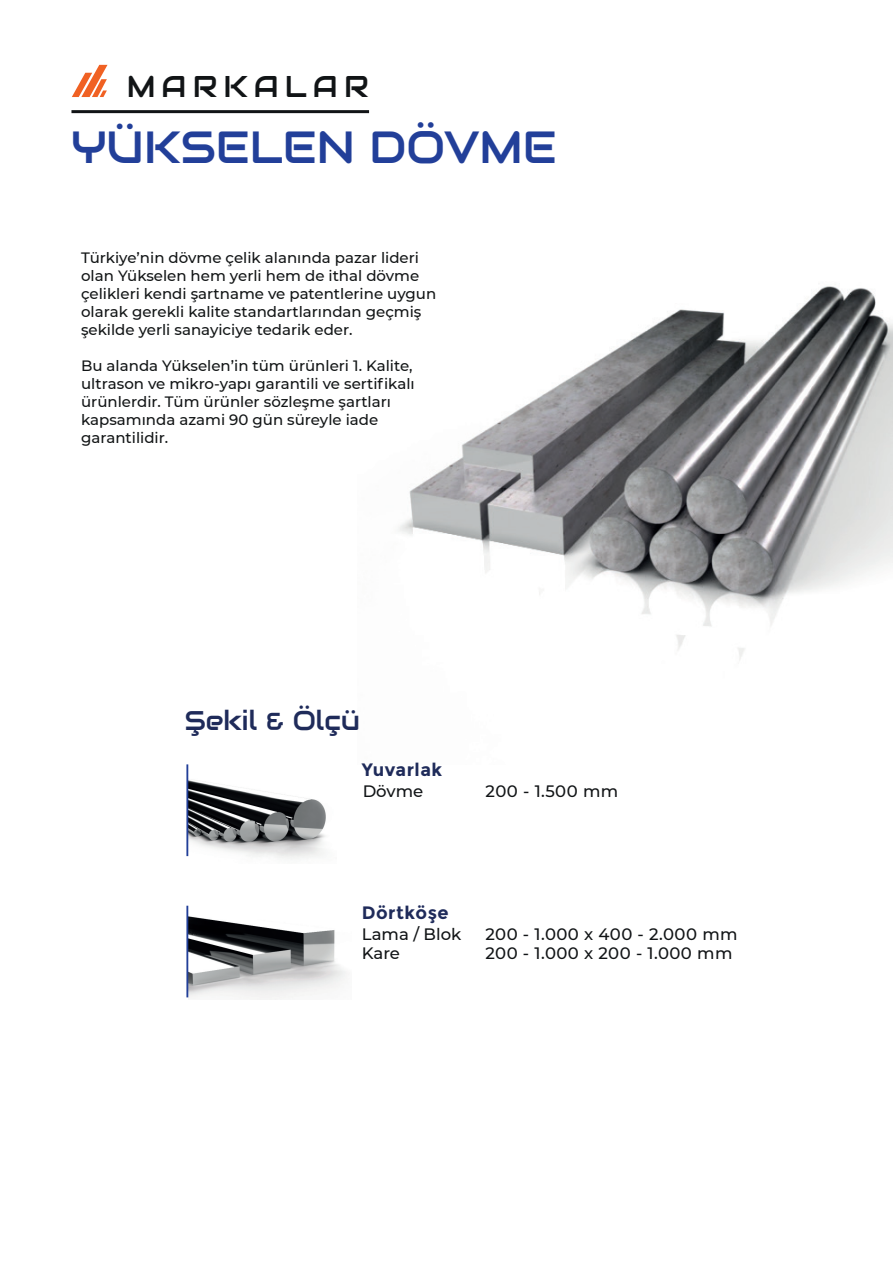
<style>
.page{position:relative;width:893px;height:1263px;background:#fff}
.page>*{position:absolute;margin:0;border:0;box-sizing:border-box;transform-origin:0 0}
.t1{font:45px "Audiowide";color:#223f99}
.t2{font:30px "Audiowide";letter-spacing:.2em;color:#111416}
.t3{font:27px "Audiowide";color:#1f2b5a}
.t4{font:700 18px "Montserrat";letter-spacing:.025em;color:#1f2b5a}
.t5{font:500 16.5px/19.8px "Montserrat";letter-spacing:.025em;color:#111416}
.t6{font:500 16.5px/19.8px "Montserrat";color:#111416}
.t7{font:500 15px/18px "Montserrat";color:#121516}
</style>
<div class="page">
<img style="left:357px;top:110px;width:536px;height:550px">
<img style="left:187px;top:771px;width:139px;height:89px">
<hr style="left:186px;top:764px;width:2px;height:92px;background:#223f99">
<img style="left:188px;top:905px;width:159px;height:94px">
<hr style="left:186px;top:906px;width:2px;height:91px;background:#223f99">
<svg style="left:72px;top:65px;width:36px;height:32px"></svg>
<hr style="left:71px;top:110px;width:298px;height:3px;background:#111416">
<h2 class="t2" style="left:127px;top:68px;width:244px">MARKALAR</h2>
<h1 class="t1" style="left:71px;top:118px;width:487px">YÜKSELEN DÖVME</h1>
<p class="t7" style="left:81px;top:248px;width:357px">Türkiye’nin dövme çelik alanında pazar lideri olan Yükselen hem yerli hem de ithal dövme çelikleri kendi şartname ve patentlerine uygun olarak gerekli kalite standartlarından geçmiş şekilde yerli sanayiciye tedarik eder.</p>
<p class="t7" style="left:81px;top:356px;width:335px">Bu alanda Yükselen’in tüm ürünleri 1. Kalite, ultrason ve mikro-yapı garantili ve sertifikalı ürünlerdir. Tüm ürünler sözleşme şartları kapsamında azami 90 gün süreyle iade garantilidir.</p>
<h3 class="t3" style="left:185px;top:703px;width:177px">Şekil &amp; Ölçü</h3>
<p class="t4" style="left:362px;top:759px;width:82px">Yuvarlak</p>
<p class="t5" style="left:363px;top:781px;width:62px">Dövme</p>
<p class="t5" style="left:486px;top:781px;width:134px">200 - 1.500 mm</p>
<p class="t4" style="left:362px;top:902px;width:88px">Dörtköşe</p>
<p class="t6" style="left:362px;top:923px;width:101px">Lama / Blok<br>Kare</p>
<p class="t5" style="left:485px;top:923px;width:254px">200 - 1.000 x 400 - 2.000 mm<br>200 - 1.000 x 200 - 1.000 mm</p>
</div>
